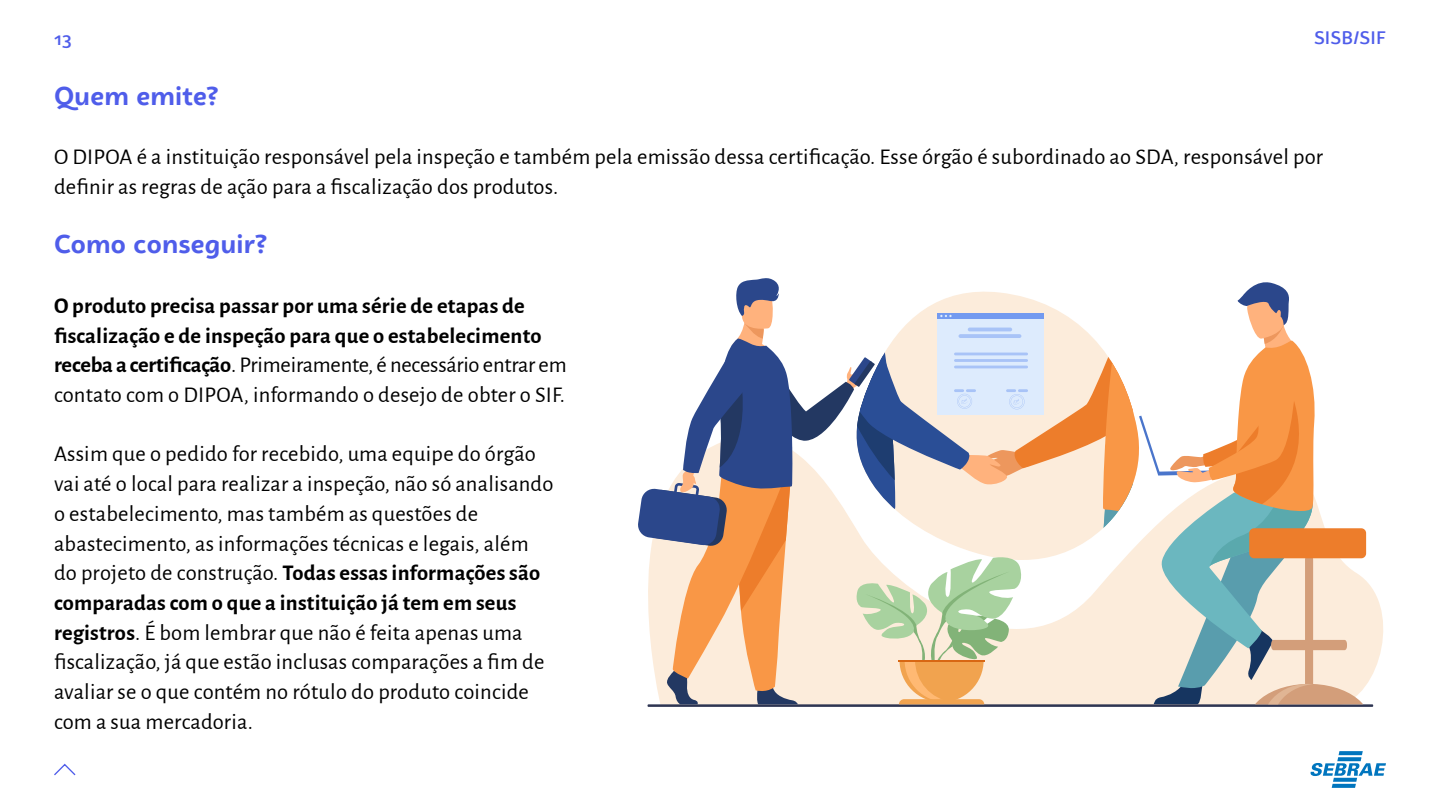
<style>
.page{position:relative;width:1440px;height:810px;background:#fff}
.page>*{position:absolute;margin:0;border:0;box-sizing:border-box;transform-origin:0 0}
.t1{font:700 26.25px "Campuni";letter-spacing:.01em;color:#4f5dea}
.t2{font:22.5px/29.7px "Alegreya Sans";letter-spacing:.01em;color:#000}
.t3{font:700 22.5px/29.7px "Alegreya Sans";letter-spacing:.01em;color:#000}
.t4{font:500 18px "Campuni";letter-spacing:.01em;color:#4f5dea}
.s1{font-weight:400}
.s2{font-weight:700}
</style>
<div class="page">
<svg style="left:54px;top:763px;width:22px;height:13px"></svg>
<svg style="left:1311px;top:751px;width:75px;height:37px"></svg>
<svg style="left:647px;top:528px;width:736px;height:178px"></svg>
<hr style="left:648px;top:704px;width:725px;height:3px;background:#2e3552">
<div style="left:1249px;top:528px;width:117px;height:30px;background:#ed7d2b;border-radius:5px"></div>
<svg style="left:638px;top:278px;width:725px;height:426px"></svg>
<p class="t4" style="left:54px;top:27px;width:19px">13</p>
<p class="t4" style="left:1314px;top:27px;width:74px">SISB/SIF</p>
<p class="t1" style="left:54px;top:79px;width:166px">Quem emite?</p>
<p class="t2" style="left:54px;top:141px;width:1271px">O DIPOA é a instituição responsável pela inspeção e também pela emissão dessa certificação. Esse órgão é subordinado ao SDA, responsável por definir as regras de ação para a fiscalização dos produtos.</p>
<p class="t1" style="left:54px;top:228px;width:215px">Como conseguir?</p>
<p class="t3" style="left:54px;top:289px;width:514px">O produto precisa passar por uma série de etapas de fiscalização e de inspeção para que o estabelecimento receba a certificação<span class="s1">. Primeiramente, é necessário entrar em contato com o DIPOA, informando o desejo de obter o SIF.</span></p>
<p class="t2" style="left:54px;top:438px;width:501px">Assim que o pedido for recebido, uma equipe do órgão vai até o local para realizar a inspeção, não só analisando o estabelecimento, mas também as questões de abastecimento, as informações técnicas e legais, além do projeto de construção. <span class="s2">Todas essas informações são comparadas com o que a instituição já tem em seus registros</span>. É bom lembrar que não é feita apenas uma fiscalização, já que estão inclusas comparações a fim de avaliar se o que contém no rótulo do produto coincide com a sua mercadoria.</p>
</div>
